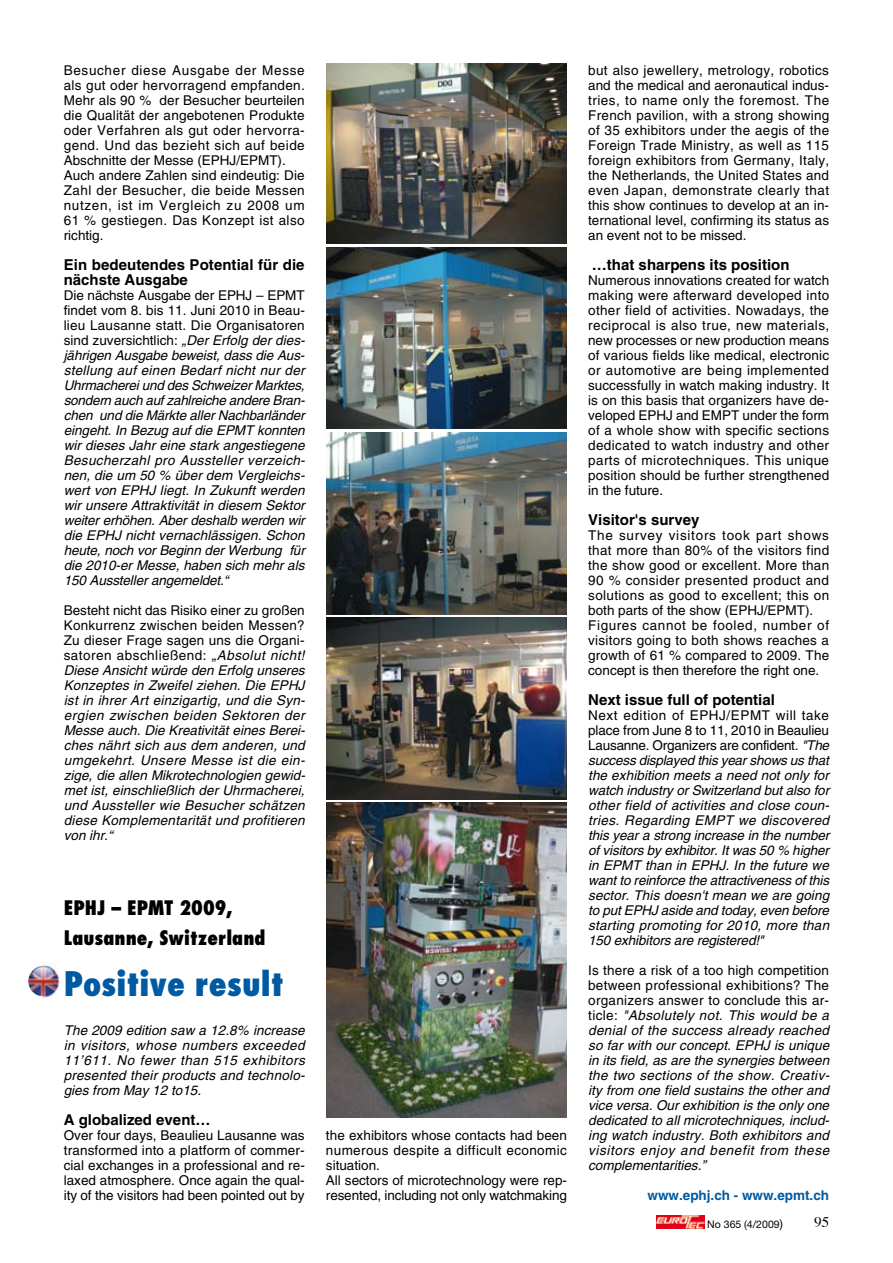
<style>
.page{position:relative;width:893px;height:1263px;background:#fff}
.page>*{position:absolute;margin:0;border:0;box-sizing:border-box;transform-origin:0 0}
.t1{font:800 condensed 33px "Futura";color:#005aa2}
.t2{font:800 condensed 19.5px/30px "Futura";color:#000}
.t3{font:700 15px/15px "Helvetica";color:#000}
.t4{font:italic 13.5px/15px "Helvetica";letter-spacing:.015em;color:#000;text-align:justify}
.t5{font:13.5px/15px "Helvetica";letter-spacing:.02em;color:#000;text-align:justify}
.t6{font:700 13.5px "Helvetica";color:#005aa2}
.t7{font:10.5px "Helvetica Neue";color:#000}
.s1{font-style:normal}
.s2{font-size:12px}
</style>
<div class="page">
<svg style="left:656px;top:1215px;width:1px;height:13px"></svg>
<img style="left:657px;top:1215px;width:47px;height:13px">
<img style="left:28px;top:964px;width:32px;height:34px">
<img style="left:326px;top:247px;width:241px;height:181px">
<img style="left:326px;top:433px;width:241px;height:181px">
<img style="left:326px;top:618px;width:241px;height:181px">
<img style="left:326px;top:803px;width:241px;height:315px">
<img style="left:326px;top:64px;width:241px;height:179px">
<p class="t5" style="left:64px;top:63px;width:243px">Besucher diese Ausgabe der Messe als gut oder hervorragend empfanden.<br>Mehr als 90 % der Besucher beurteilen die Qualität der angebotenen Produkte oder Verfahren als gut oder hervorra&shy;gend. U nd das bezieht sich auf beide Abschnitte der Messe (EPH</p>
<p class="t5" style="left:64px;top:153px;width:243px;text-align:left;text-indent:166px">J/EP MT).<br>Auch andere Zahlen sind eindeutig: Die<br>Zahl der Besucher, die beide Messen nutzen, ist im Vergleich zu 2008 um<br>61 % gestiegen. Das Konzept ist also richtig.</p>
<p class="t3" style="left:64px;top:257px;width:242px">Ein bedeutendes Potential für die nächste Ausgabe</p>
<p class="t5" style="left:64px;top:288px;width:164px">Die nächste Ausgabe der EPH</p>
<p class="t4" style="left:64px;top:288px;width:243px;text-indent:182px"><span class="s1">J – EPMT findet vom 8. bis 11. Juni 2010 in Beau&shy;lieu Lausanne statt. Die Organisatoren sind zuversichtlich:</span> „Der Erfolg der dies&shy;jährigen Ausgabe beweist, dass die Aus&shy;stellung auf einen Bedarf nicht nur der Uhrmacherei und des Schweizer Marktes, sondern auch auf zahlreiche andere Bran&shy;chen und die Märkte aller Nachbarländer eingeht. In Bezug auf die EPMT konnten wir dieses Jahr eine stark angestiegene Besucherzahl pro Aussteller verzeich&shy;nen, die um 50 % über dem Vergleichs&shy;wert von EPHJ liegt. In Zukunft werden wir unsere Attraktivität in diesem Sektor weiter erhöhen. Aber deshalb werden wir die EPHJ nicht vernachlässigen. Schon heute, noch vor Beginn der Werbung für die 2010-er Messe, haben sich mehr als 150 Aussteller angemeldet.“</p>
<p class="t4" style="left:64px;top:603px;width:243px"><span class="s1">Besteht nicht das Risiko einer zu großen Konkurrenz zwischen beiden Messen?<br>Zu dieser Frage sagen uns die Organi&shy;satoren abschließend:</span> „Absolut nicht!<br>Diese Ansicht würde den Erfolg unseres Konzeptes in Zweifel ziehen. Die EPHJ ist in ihrer Art einzigartig, und die Syn&shy;ergien zwischen beiden Sektoren der Messe auch. Die Kreativität eines Berei&shy;ches nährt sich aus dem anderen, und umgekehrt. Unsere Messe ist die ein&shy;zige, die allen Mikrotechnologien gewid&shy;met ist, einschließlich der Uhrmacherei, und Aussteller wie Besucher schätzen diese Komplementarität und profitieren von ihr.“</p>
<h2 class="t2" style="left:64px;top:892px;width:203px">EPHJ – EPMT 2009,<br>Lausanne, Switzerland</h2>
<h1 class="t1" style="left:64px;top:962px;width:221px">Positive result</h1>
<p class="t4" style="left:64px;top:1023px;width:243px">The 2009 edition saw a 12.8% increase in visitors, whose numbers exceeded 11’611. No fewer than 515 exhibitors presented their products and technolo&shy;gies from May 12 to15.</p>
<p class="t3" style="left:64px;top:1112px;width:148px">A globalized event…</p>
<p class="t5" style="left:64px;top:1128px;width:243px">Over four days, Beaulieu Lausanne was transformed into a platform of commer&shy;cial exchanges in a professional and re&shy;laxed atmosphere. Once again the qual&shy;ity of the visitors had been pointed out by</p>
<p class="t5" style="left:326px;top:1128px;width:243px;text-align:left">the exhibitors whose contacts had been numerous despite a difficult economic situation.<br>All sectors of microtechnology were rep&shy;resented, including not only watchmaking</p>
<p class="t5" style="left:588px;top:63px;width:243px">but also jewellery, metrology, robotics and the medical and aeronautical indus&shy;tries, to name only the foremost. The French pavilion, with a strong showing of 35 exhibitors under the aegis of the Foreign Trade Ministry, as well as 115 foreign exhibitors from Germany, Italy, the Netherlands, the U nited States and even Japan, demonstrate clearly that this show continues to develop at an in&shy;ternational level, confirming its status as an event not to be missed.</p>
<p class="t3" style="left:592px;top:257px;width:199px">…that sharpens its position</p>
<p class="t5" style="left:588px;top:273px;width:243px">Numerous innovations created for watch making were afterward developed into other field of activities. Nowadays, the reciprocal is also true, new materials, new processes or new production means of various fields like medical, electronic or automotive are being implemented successfully in watch making industry. It is on this basis that organizers have de&shy;veloped EPH</p>
<p class="t5" style="left:588px;top:408px;width:243px;text-indent:78px">J and EMPT under the form of a whole show with specific sections dedicated to watch industry and other parts of microtechniques. This unique position should be further strengthened in the future.</p>
<p class="t3" style="left:588px;top:512px;width:113px">Visitor's survey</p>
<p class="t5" style="left:588px;top:528px;width:243px">The survey visitors took part shows that more than 80% of the visitors find the show good or excellent. More than 90 % consider presented product and solutions as good to excellent; this on both parts of the show (EPH</p>
<p class="t5" style="left:588px;top:603px;width:242px;text-align:left;text-indent:169px">J/EP MT).<br>Figures cannot be fooled, number of visitors going to both shows reaches a growth of 61 % compared to 2009. The concept is then therefore the right one.</p>
<p class="t3" style="left:588px;top:692px;width:188px">Next issue full of potential</p>
<p class="t5" style="left:588px;top:708px;width:112px">Next edition of EPH</p>
<p class="t4" style="left:588px;top:708px;width:243px;text-indent:131px"><span class="s1">J/EP MT will take place from June 8 to 11, 2010 in Beaulieu Lausanne. Organizers are confident.</span> "The success displayed this year shows us that the exhibition meets a need not only for watch industry or Switzerland but also for other field of activities and close coun&shy;tries. Regarding EMPT we discovered this year a strong increase in the number of visitors by exhibitor. It was 50 % higher in EPMT than in EPHJ. In the future we want to reinforce the attractiveness of this sector. This doesn't mean we are going to put EPHJ aside and today, even before starting promoting for 2010, more than 150 exhibitors are registered!"</p>
<p class="t4" style="left:588px;top:963px;width:243px"><span class="s1">Is there a risk of a too high competition between professional exhibitions? The organizers answer to conclude this ar&shy;ticle:</span> "Absolutely not. This would be a denial of the success already reached so far with our concept. EPHJ is unique in its field, as are the synergies between the two sections of the show. Creativ&shy;ity from one field sustains the other and vice versa. Our exhibition is the only one dedicated to all microtechniques, includ&shy;ing watch industry. Both exhibitors and visitors enjoy and benefit from these complementarities.”</p>
<p class="t6" style="left:648px;top:1187px;width:183px">www.ephj.ch - www.epmt.ch</p>
<p class="t7" style="left:707px;top:1218px;width:77px">No 365 (4/2009<span class="s2">)</span></p>
</div>
